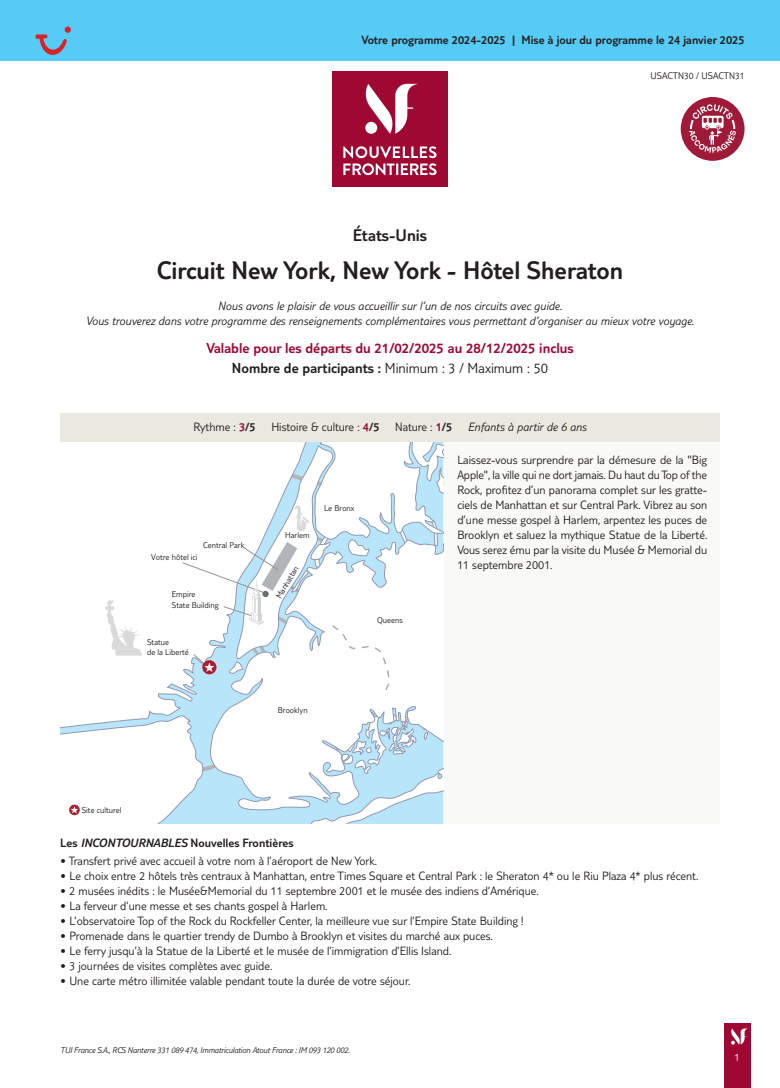
<style>
.page{position:relative;width:780px;height:1088px;background:#fff}
.page>*{position:absolute;margin:0;border:0;box-sizing:border-box;transform-origin:0 0}
.t1{font:300 26.25px "TUI Type";color:#231f20}
.t2{font:300 17.5px "TUI Type";color:#231f20}
.t3{font:300 15px/19.8px "TUI Type";color:#9e0832;text-align:center}
.t4{font:300 12.5px/15px "TUI Type";color:#231f20;text-align:justify}
.t5{font:italic 300 12.5px/15px "TUI Type";color:#231f20;text-align:center}
.t6{font:300 12.5px "TUI Type";color:#231f20}
.t7{font:300 11.25px "TUI Type";color:#fff}
.t8{font:300 10px "TUI Type";color:#231f20}
.t9{font:300 8.75px/10.5px "TUI Type";color:#231f20}
.t10{font:italic 300 8.75px "TUI Type";letter-spacing:-.02em;color:#231f20}
.s1{color:#231f20}
.s2{color:#9e0832}
.s3{font-style:inherit}
.s4{font-style:italic}
</style>
<div class="page">
<div style="left:724px;top:1023px;width:26px;height:65px;background:#9e0832"></div>
<svg style="left:731px;top:1028px;width:17px;height:16px"></svg>
<div style="left:60px;top:441px;width:659px;height:383px;background:#f9f9f7"></div>
<div style="left:0;top:0;width:780px;height:60px;background:#56cbf5"></div>
<div style="left:332px;top:72px;width:115px;height:115px;background:#9e0832"></div>
<svg style="left:343px;top:146px;width:93px;height:29px"></svg>
<svg style="left:365px;top:84px;width:52px;height:50px"></svg>
<svg style="left:60px;top:441px;width:148px;height:272px"></svg>
<svg style="left:208px;top:692px;width:235px;height:132px"></svg>
<svg style="left:60px;top:713px;width:161px;height:111px"></svg>
<svg style="left:105px;top:599px;width:37px;height:57px"></svg>
<svg style="left:182px;top:441px;width:261px;height:251px"></svg>
<div style="left:60px;top:413px;width:659px;height:28px;background:#e9e9e0"></div>
<svg style="left:35px;top:27px;width:36px;height:28px"></svg>
<div style="left:680px;top:97px;width:64px;height:64px;background:#9e1a38;border-radius:50%"></div>
<svg style="left:689px;top:104px;width:47px;height:49px"></svg>
<p class="t6" style="left:361px;top:33px;width:384px">Votre programme 2024-2025 | Mise à jour du programme le 24 janvier 2025</p>
<p class="t8" style="left:650px;top:70px;width:95px">USACTN30 / USACTN31</p>
<h2 class="t2" style="left:353px;top:225px;width:76px">États-Unis</h2>
<h1 class="t1" style="left:157px;top:255px;width:467px">Circuit New York, New York - Hôtel Sheraton</h1>
<p class="t5" style="left:86px;top:298px;width:610px">Nous avons le plaisir de vous accueillir sur l’un de nos circuits avec guide.<br>Vous trouverez dans votre programme des renseignements complémentaires vous permettant d’organiser au mieux votre voyage.</p>
<p class="t3" style="left:206px;top:338px;width:368px">Valable pour les départs du 21/02/2025 au 28/12/2025 inclus<br><span class="s1">Nombre de participants :</span> <span class="s1">Minimum : 3 / Maximum : 50</span></p>
<p class="t4" style="left:193px;top:419px;width:64px">Rythme : <span class="s2">3</span><span class="s3">/5</span></p>
<p class="t4" style="left:271px;top:419px;width:182px">Histoire &amp; culture : <span class="s2">4</span><span class="s3">/5</span> Nature : <span class="s2">1</span><span class="s3">/5</span></p>
<p class="t5" style="left:468px;top:419px;width:120px">Enfants à partir de 6 ans</p>
<p class="t9" style="left:203px;top:539px;width:43px">Central Park</p>
<p class="t9" style="left:151px;top:552px;width:48px">Votre hôtel ici</p>
<p class="t9" style="left:172px;top:589px;width:48px">Empire<br>State Building</p>
<p class="t9" style="left:147px;top:636px;width:43px">Statue<br>de la Liberté</p>
<p class="t9" style="left:285px;top:530px;width:26px">Harlem</p>
<p class="t9" style="left:273px;top:595px;width:38px;rotate:-60deg">Manhattan</p>
<p class="t9" style="left:324px;top:502px;width:32px">Le Bronx</p>
<p class="t9" style="left:377px;top:615px;width:27px">Queens</p>
<p class="t9" style="left:278px;top:704px;width:31px">Brooklyn</p>
<p class="t9" style="left:82px;top:804px;width:41px">Site culturel</p>
<p class="t4" style="left:457px;top:452px;width:251px">Laissez-vous surprendre par la démesure de la "Big Apple", la ville qui ne dort jamais. Du haut du Top of the Rock, profitez d’un panorama complet sur les gratte&shy;ciels de Manhattan et sur Central Park. Vibrez au son d’une messe gospel à Harlem, arpentez les puces de Brooklyn et saluez la mythique Statue de la Liberté.<br>Vous serez ému par la visite du Musée &amp; Memorial du 11 septembre 2001.</p>
<p class="t6" style="left:60px;top:835px;width:235px">Les <span class="s4">INCONTOURNABLES</span> Nouvelles Frontières</p>
<p class="t4" style="left:60px;top:853px;width:318px">• Transfert privé avec accueil à votre nom à l’aéroport de New York.</p>
<p class="t4" style="left:60px;top:868px;width:639px">• Le choix entre 2 hôtels très centraux à Manhattan, entre Times Square et Central Park : le Sheraton 4* ou le Riu Plaza 4* plus récent.</p>
<p class="t4" style="left:60px;top:883px;width:480px">• 2 musées inédits : le Musée&amp;Memorial du 11 septembre 2001 et le musée des indiens d’Amérique.</p>
<p class="t4" style="left:60px;top:898px;width:269px">• La ferveur d’une messe et ses chants gospel à Harlem.</p>
<p class="t4" style="left:60px;top:913px;width:465px">• L’observatoire Top of the Rock du Rockfeller Center, la meilleure vue sur l’Empire State Building !</p>
<p class="t4" style="left:60px;top:928px;width:434px">• Promenade dans le quartier trendy de Dumbo à Brooklyn et visites du marché aux puces.</p>
<p class="t4" style="left:60px;top:943px;width:392px">• Le ferry jusqu’à la Statue de la Liberté et le musée de l’immigration d’Ellis Island.</p>
<p class="t4" style="left:60px;top:958px;width:214px">• 3 journées de visites complètes avec guide.</p>
<p class="t4" style="left:60px;top:973px;width:352px">• Une carte métro illimitée valable pendant toute la durée de votre séjour.</p>
<p class="t10" style="left:60px;top:1045px;width:291px">TUI France S.A., RCS Nanterre 331 089 474, Immatriculation Atout France : IM 093 120 002.</p>
<p class="t7" style="left:734px;top:1050px;width:7px">1</p>
</div>
